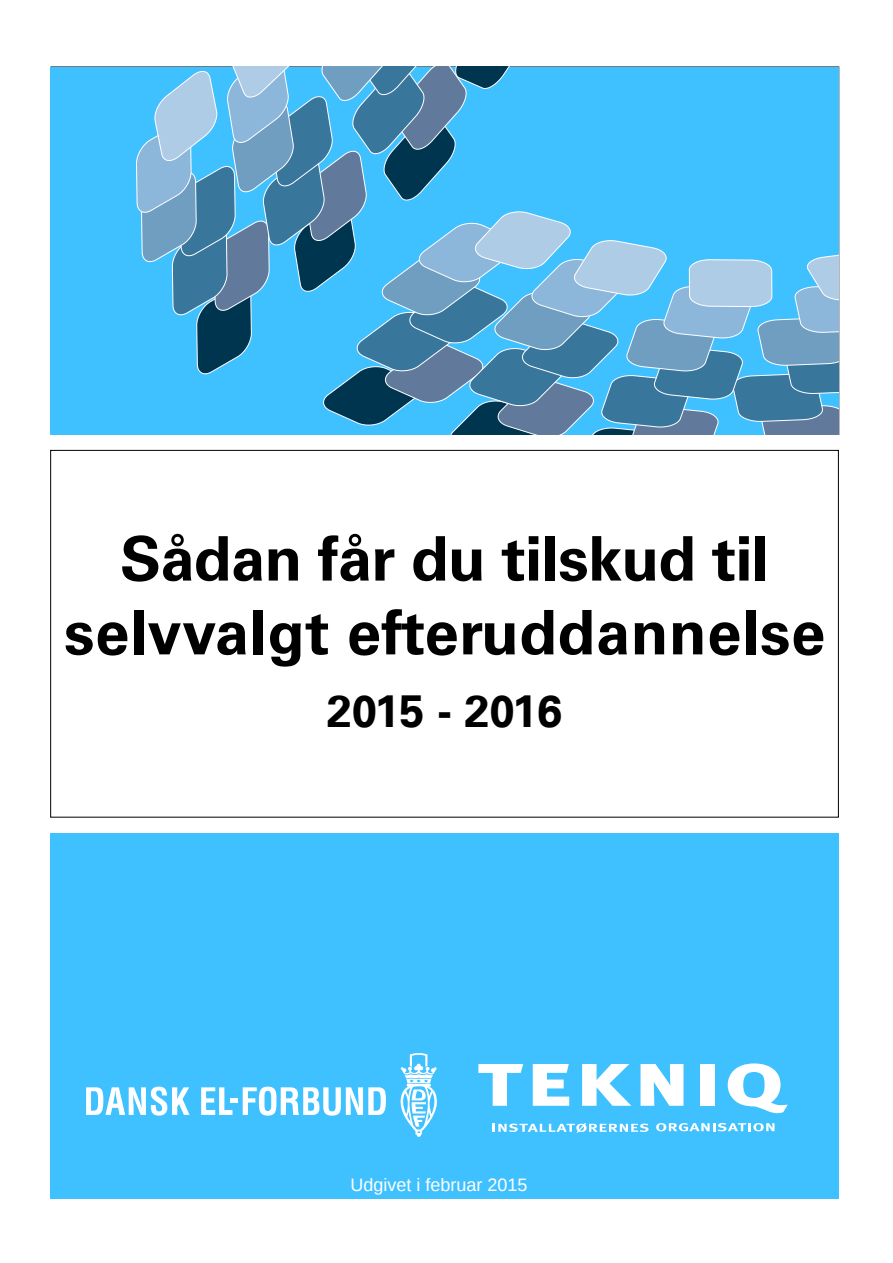
<style>
.page{position:relative;width:893px;height:1263px;background:#fff}
.page>*{position:absolute;margin:0;border:0;box-sizing:border-box;transform-origin:0 0}
.t1{font:700 61.5px/73.8px "Univers LT";letter-spacing:-.01em;color:#000;text-align:center}
.t2{font:700 45px "Univers LT";color:#000}
.t3{font:18px "Liberation Sans";color:#fff}
</style>
<div class="page">
<div style="left:50px;top:67px;width:789px;height:368px;background:#3fc0ff"></div>
<svg style="left:136px;top:67px;width:703px;height:368px"></svg>
<div style="left:51px;top:833px;width:788px;height:366px;background:#3fc0ff"></div>
<svg style="left:400px;top:1053px;width:37px;height:84px"></svg>
<svg style="left:201px;top:1087px;width:36px;height:28px"></svg>
<svg style="left:243px;top:1087px;width:143px;height:28px"></svg>
<svg style="left:86px;top:1087px;width:104px;height:28px"></svg>
<svg style="left:728px;top:1063px;width:60px;height:50px"></svg>
<div style="left:700px;top:1064px;width:15px;height:42px;background:#fff"></div>
<svg style="left:640px;top:1064px;width:43px;height:42px"></svg>
<svg style="left:656px;top:1123px;width:118px;height:8px"></svg>
<svg style="left:582px;top:1064px;width:49px;height:42px"></svg>
<svg style="left:533px;top:1064px;width:36px;height:42px"></svg>
<svg style="left:478px;top:1064px;width:45px;height:42px"></svg>
<svg style="left:493px;top:1123px;width:156px;height:10px"></svg>
<p class="t1" style="left:64px;top:522px;width:763px">Sådan får du tilskud til selvvalgt efteruddannelse</p>
<p class="t2" style="left:327px;top:685px;width:237px">2015 - 2016</p>
<p class="t3" style="left:350px;top:1175px;width:179px">Udgivet i februar 2015</p>
</div>
